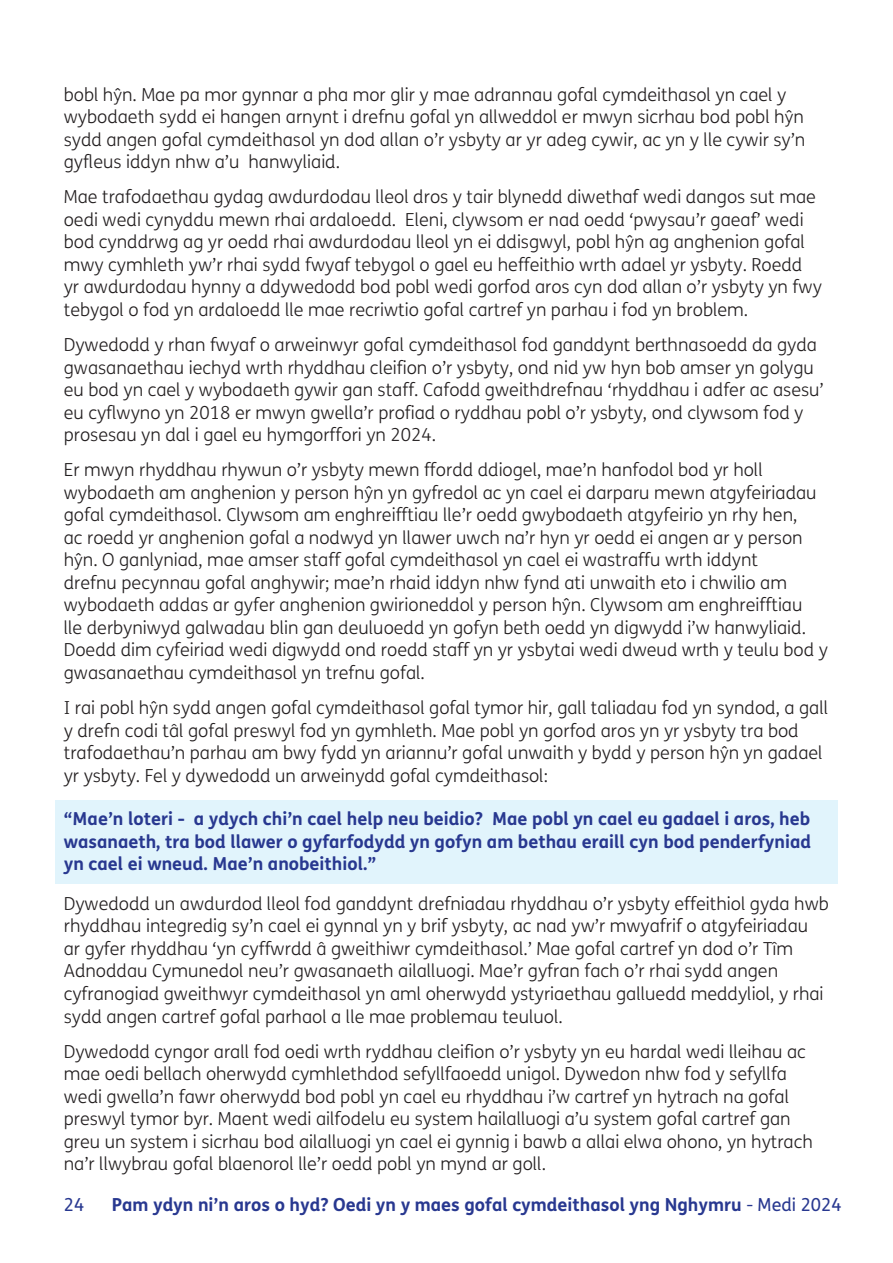
<style>
.page{position:relative;width:893px;height:1263px;background:#fff}
.page>*{position:absolute;margin:0;border:0;box-sizing:border-box;transform-origin:0 0}
.body{font:300 18px/22.5px "FS Me";color:#231f20}
.t1{font:700 18px/22.5px "FS Me";color:#283890;text-align:justify}
.t2{font:18px "FS Me";color:#283890}
.s1{font-family:"AS Lettera Text";font-weight:400}
.s2{font-weight:400}
</style>
<div class="page">
<div style="left:55px;top:800px;width:783px;height:84px;background:#e1f4fc"></div>
<p class="body" style="left:64px;top:83px;width:743px">bobl h<span class="s1">ŷ</span>n. Mae pa mor gynnar a pha mor glir y mae adrannau gofal cymdeithasol yn cael y wybodaeth sydd ei hangen arnynt i drefnu gofal yn allweddol er mwyn sicrhau bod pobl h<span class="s1">ŷ</span>n sydd angen gofal cymdeithasol yn dod allan o’r ysbyty ar yr adeg cywir, ac yn y lle cywir sy’n gyfleus iddyn nhw a’u hanwyliaid.</p>
<p class="body" style="left:64px;top:186px;width:759px">Mae trafodaethau gydag awdurdodau lleol dros y tair blynedd diwethaf wedi dangos sut mae oedi wedi cynyddu mewn rhai ardaloedd. Eleni, clywsom er nad oedd ‘pwysau’r gaeaf’ wedi bod cynddrwg ag yr oedd rhai awdurdodau lleol yn ei ddisgwyl, pobl h<span class="s1">ŷ</span>n ag anghenion gofal mwy cymhleth yw’r rhai sydd fwyaf tebygol o gael eu heffeithio wrth adael yr ysbyty. Roedd yr awdurdodau hynny a ddywedodd bod pobl wedi gorfod aros cyn dod allan o’r ysbyty yn fwy tebygol o fod yn ardaloedd lle mae recriwtio gofal cartref yn parhau i fod yn broblem.</p>
<p class="body" style="left:64px;top:334px;width:761px">Dywedodd y rhan fwyaf o arweinwyr gofal cymdeithasol fod ganddynt berthnasoedd da gyda gwasanaethau iechyd wrth rhyddhau cleifion o’r ysbyty, ond nid yw hyn bob amser yn golygu eu bod yn cael y wybodaeth gywir gan staff. Cafodd gweithdrefnau ‘rhyddhau i adfer ac asesu’ eu cyflwyno yn 2018 er mwyn gwella’r profiad o ryddhau pobl o’r ysbyty, ond clywsom fod y prosesau yn dal i gael eu hymgorffori yn 2024.</p>
<p class="body" style="left:64px;top:459px;width:766px">Er mwyn rhyddhau rhywun o’r ysbyty mewn ffordd ddiogel, mae’n hanfodol bod yr holl wybodaeth am anghenion y person h<span class="s1">ŷ</span>n yn gyfredol ac yn cael ei darparu mewn atgyfeiriadau gofal cymdeithasol. Clywsom am enghreifftiau lle’r oedd gwybodaeth atgyfeirio yn rhy hen,<br>ac roedd yr anghenion gofal a nodwyd yn llawer uwch na’r hyn yr oedd ei angen ar y person h<span class="s1">ŷ</span>n. O ganlyniad, mae amser staff gofal cymdeithasol yn cael ei wastraffu wrth iddynt<br>drefnu pecynnau gofal anghywir; mae’n rhaid iddyn nhw fynd ati unwaith eto i chwilio am wybodaeth addas ar gyfer anghenion gwirioneddol y person h<span class="s1">ŷ</span>n. Clywsom am enghreifftiau<br>lle derbyniwyd galwadau blin gan deuluoedd yn gofyn beth oedd yn digwydd i’w hanwyliaid.<br>Doedd dim cyfeiriad wedi digwydd ond roedd staff yn yr ysbytai wedi dweud wrth y teulu bod y gwasanaethau cymdeithasol yn trefnu gofal.</p>
<p class="body" style="left:64px;top:697px;width:766px">I rai pobl h<span class="s1">ŷ</span>n sydd angen gofal cymdeithasol gofal tymor hir, gall taliadau fod yn syndod, a gall y drefn codi tâl gofal preswyl fod yn gymhleth. Mae pobl yn gorfod aros yn yr ysbyty tra bod trafodaethau’n parhau am bwy fydd yn ariannu’r gofal unwaith y bydd y person h<span class="s1">ŷ</span>n yn gadael yr ysbyty. Fel y dywedodd un arweinydd gofal cymdeithasol:</p>
<p class="t1" style="left:64px;top:808px;width:749px">“Mae’n loteri - a ydych chi’n cael help neu beidio? Mae pobl yn cael eu gadael i aros, heb wasanaeth, tra bod llawer o gyfarfodydd yn gofyn am bethau eraill cyn bod penderfyniad yn cael ei wneud. Mae’n anobeithiol.”</p>
<p class="body" style="left:64px;top:893px;width:767px">Dywedodd un awdurdod lleol fod ganddynt drefniadau rhyddhau o’r ysbyty effeithiol gyda hwb rhyddhau integredig sy’n cael ei gynnal yn y brif ysbyty, ac nad yw’r mwyafrif o atgyfeiriadau ar gyfer rhyddhau ‘yn cyffwrdd â gweithiwr cymdeithasol.’ Mae gofal cartref yn dod o’r Tîm Adnoddau Cymunedol neu’r gwasanaeth ailalluogi. Mae’r gyfran fach o’r rhai sydd angen cyfranogiad gweithwyr cymdeithasol yn aml oherwydd ystyriaethau galluedd meddyliol, y rhai sydd angen cartref gofal parhaol a lle mae problemau teuluol.</p>
<p class="body" style="left:64px;top:1041px;width:751px">Dywedodd cyngor arall fod oedi wrth ryddhau cleifion o’r ysbyty yn eu hardal wedi lleihau ac mae oedi bellach oherwydd cymhlethdod sefyllfaoedd unigol. Dywedon nhw fod y sefyllfa wedi gwella’n fawr oherwydd bod pobl yn cael eu rhyddhau i’w cartref yn hytrach na gofal preswyl tymor byr. Maent wedi ailfodelu eu system hailalluogi a’u system gofal cartref gan greu un system i sicrhau bod ailalluogi yn cael ei gynnig i bawb a allai elwa ohono, yn hytrach na’r llwybrau gofal blaenorol lle’r oedd pobl yn mynd ar goll.</p>
<p class="t2" style="left:64px;top:1192px;width:22px">24</p>
<p class="t1" style="left:112px;top:1193px;width:731px">Pam ydyn ni’n aros o hyd? Oedi yn y maes gofal cymdeithasol yng Nghymru <span class="s2">- Medi 2024</span></p>
</div>
